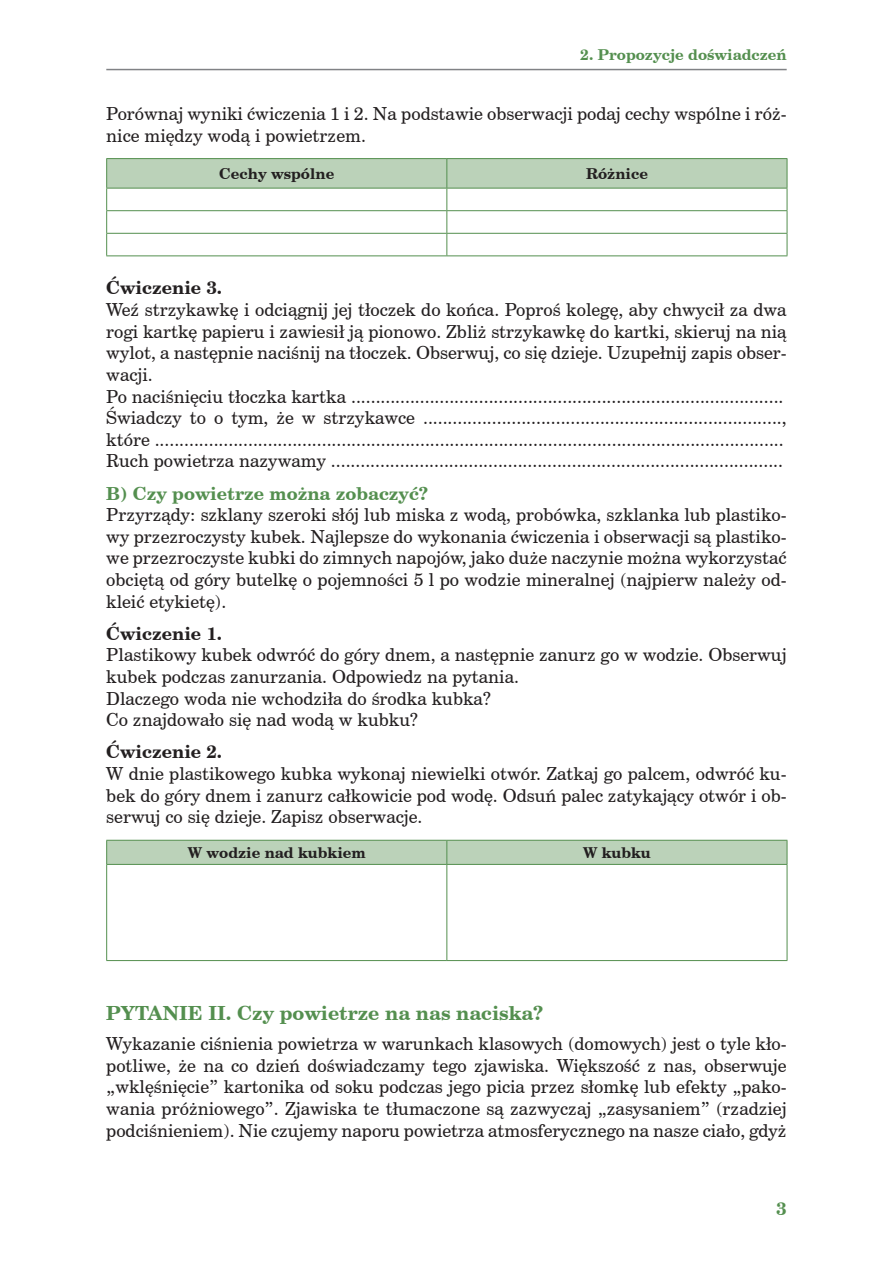
<style>
.page{position:relative;width:893px;height:1263px;background:#fff}
.page>*{position:absolute;margin:0;border:0;box-sizing:border-box;transform-origin:0 0}
.t1{font:700 19.5px "Century Schoolbook BT";color:#548f4f}
.t2{font:18px/21.6px "Century Schoolbook BT";color:#231f20}
.t3{font:700 18px "Century Schoolbook BT";color:#231f20}
.t4{font:700 18px "Century Schoolbook BT";color:#548f4f}
.t5{font:700 15px "Century Schoolbook BT";color:#231f20}
.t6{font:700 15px "Century Schoolbook BT";color:#548f4f}
</style>
<div class="page">
<hr style="left:106px;top:69px;width:681px;height:1px;background:#808285">
<hr style="left:106px;top:158px;width:341px;height:1px;background:#548f4f">
<hr style="left:447px;top:158px;width:340px;height:1px;background:#548f4f">
<svg style="left:106px;top:159px;width:682px;height:96px"></svg>
<hr style="left:106px;top:255px;width:341px;height:1px;background:#548f4f">
<hr style="left:447px;top:255px;width:340px;height:1px;background:#548f4f">
<hr style="left:446px;top:865px;width:1px;height:95px;background:#548f4f">
<hr style="left:106px;top:865px;width:1px;height:95px;background:#548f4f">
<hr style="left:787px;top:865px;width:1px;height:95px;background:#548f4f">
<hr style="left:106px;top:960px;width:341px;height:1px;background:#548f4f">
<hr style="left:447px;top:960px;width:340px;height:1px;background:#548f4f">
<svg style="left:106px;top:840px;width:682px;height:24px;background:#b6cfb4"></svg>
<hr style="left:106px;top:864px;width:341px;height:1px;background:#548f4f">
<hr style="left:447px;top:864px;width:340px;height:1px;background:#548f4f">
<p class="t6" style="left:580px;top:44px;width:208px">2. Propozycje doświadczeń</p>
<p class="t2" style="left:106px;top:102px;width:682px">Porównaj wyniki ćwiczenia 1 i 2. Na podstawie obserwacji podaj cechy wspólne i róż&shy;nice między wodą i powietrzem.</p>
<p class="t5" style="left:219px;top:163px;width:116px">Cechy wspólne</p>
<p class="t5" style="left:586px;top:163px;width:63px">Różnice</p>
<p class="t3" style="left:106px;top:275px;width:117px">Ćwiczenie 3.</p>
<p class="t2" style="left:106px;top:298px;width:682px">Weź strzykawkę i odciągnij jej tłoczek do końca. Poproś kolegę, aby chwycił za dwa rogi kartkę papieru i zawiesił ją pionowo. Zbliż strzykawkę do kartki, skieruj na nią wylot, a następnie naciśnij na tłoczek. Obserwuj, co się dzieje. Uzupełnij zapis obser&shy;wacji.<br>Po naciśnięciu tłoczka kartka ........................................................................................<br>Świadczy to o tym, że w strzykawce ........................................................................., które ................................................................................................................................<br>Ruch powietrza nazywamy ............................................................................................</p>
<p class="t4" style="left:106px;top:480px;width:324px">B) Czy powietrze można zobaczyć?</p>
<p class="t2" style="left:106px;top:503px;width:682px;text-align:justify">Przyrządy: szklany szeroki słój lub miska z wodą, probówka, szklanka lub plastiko&shy;wy przezroczysty kubek. Najlepsze do wykonania ćwiczenia i obserwacji są plastiko&shy;we przezroczyste kubki do zimnych napojów, jako duże naczynie można wykorzystać obciętą od góry butelkę o pojemności 5 l po wodzie mineralnej (najpierw należy od&shy;kleić etykietę).</p>
<p class="t3" style="left:106px;top:621px;width:117px">Ćwiczenie 1.</p>
<p class="t2" style="left:106px;top:644px;width:682px">Plastikowy kubek odwróć do góry dnem, a następnie zanurz go w wodzie. Obserwuj kubek podczas zanurzania. Odpowiedz na pytania.<br>Dlaczego woda nie wchodziła do środka kubka?<br>Co znajdowało się nad wodą w kubku?</p>
<p class="t3" style="left:106px;top:739px;width:117px">Ćwiczenie 2.</p>
<p class="t2" style="left:106px;top:762px;width:682px;text-align:justify">W dnie plastikowego kubka wykonaj niewielki otwór. Zatkaj go palcem, odwróć ku&shy;bek do góry dnem i zanurz całkowicie pod wodę. Odsuń palec zatykający otwór i ob&shy;serwuj co się dzieje. Zapisz obserwacje.</p>
<p class="t5" style="left:188px;top:842px;width:180px">W wodzie nad kubkiem</p>
<p class="t5" style="left:583px;top:842px;width:69px">W kubku</p>
<p class="t1" style="left:106px;top:999px;width:439px">PYTANIE II. Czy powietrze na nas naciska?</p>
<p class="t2" style="left:106px;top:1032px;width:682px;text-align:justify">Wykazanie ciśnienia powietrza w warunkach klasowych (domowych) jest o tyle kło&shy;potliwe, że na co dzień doświadczamy tego zjawiska. Większość z nas, obserwuje „wklęśnięcie” kartonika od soku podczas jego picia przez słomkę lub efekty „pako&shy;wania próżniowego”. Zjawiska te tłumaczone są zazwyczaj „zasysaniem” (rzadziej podciśnieniem). Nie czujemy naporu powietrza atmosferycznego na nasze ciało, gdyż</p>
<p class="t4" style="left:776px;top:1195px;width:12px">3</p>
</div>
